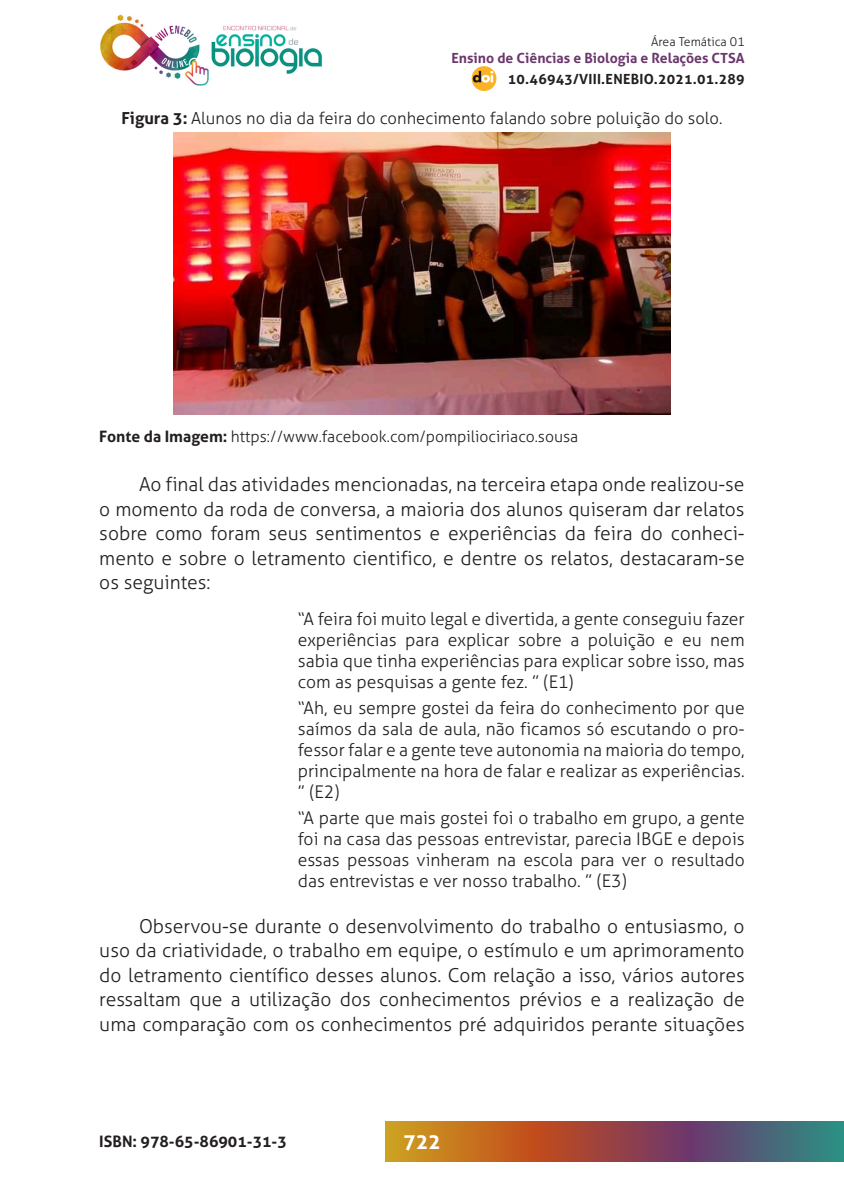
<style>
.page{position:relative;width:844px;height:1191px;background:#fff}
.page>*{position:absolute;margin:0;border:0;box-sizing:border-box;transform-origin:0 0}
.t1{font:700 21px "Aller";color:#fff}
._2_CORPO{font:300 19.25px/24.5px "Aller";color:#231f20;text-align:justify}
._4_CITACAO{font:300 17.5px/21px "Aller";color:#231f20;text-align:justify}
._7_LEGENDAS{font:300 16.62px "Aller";color:#231f20}
._8_FONTES{font:300 15.75px "Aller";color:#231f20}
.t2{font:700 15.75px "Aller";color:#231f20}
.t3{font:700 14px "Aller";color:#6c376e}
.t4{font:700 14px "Aller";letter-spacing:.02em;color:#231f20}
.t5{font:300 12.25px "Aller";color:#231f20}
.s1{font-weight:700}
</style>
<div class="page">
<img style="left:100px;top:14px;width:109px;height:72px">
<img style="left:211px;top:25px;width:111px;height:49px">
<svg style="left:385px;top:1121px;width:458px;height:40px;background:#8d5e49"></svg>
<div style="left:471px;top:66px;width:25px;height:25px;background:#fbb323;border-radius:50%"></div>
<svg style="left:472px;top:71px;width:21px;height:12px"></svg>
<img style="left:174px;top:133px;width:496px;height:281px">
<p class="t5" style="left:651px;top:34px;width:95px">Área Temática 01</p>
<p class="t3" style="left:451px;top:49px;width:294px">Ensino de Ciências e Biologia e Relações CTSA</p>
<p class="t4" style="left:508px;top:70px;width:238px">10.46943/VIII.ENEBIO.2021.01.289</p>
<p class="_7_LEGENDAS" style="left:121px;top:108px;width:602px"><span class="s1">Figura 3:</span> Alunos no dia da feira do conhecimento falando sobre poluição do solo.</p>
<p class="_8_FONTES" style="left:99px;top:427px;width:480px"><span class="s1">Fonte da Imagem:</span> https://www.facebook.com/pompiliociriaco.sousa</p>
<p class="_2_CORPO" style="left:99px;top:472px;width:646px;text-indent:40px">Ao final das atividades mencionadas, na terceira etapa onde realizou-se o momento da roda de conversa, a maioria dos alunos quiseram dar relatos sobre como foram seus sentimentos e experiências da feira do conheci&shy;mento e sobre o letramento cientifico, e dentre os relatos, destacaram-se os seguintes:</p>
<p class="_4_CITACAO" style="left:298px;top:608px;width:448px">“A feira foi muito legal e divertida, a gente conseguiu fazer experiências para explicar sobre a poluição e eu nem sabia que tinha experiências para explicar sobre isso, mas com as pesquisas a gente fez. ” (E1)</p>
<p class="_4_CITACAO" style="left:298px;top:697px;width:448px">“Ah, eu sempre gostei da feira do conhecimento por que saímos da sala de aula, não ficamos só escutando o pro&shy;fessor falar e a gente teve autonomia na maioria do tempo, principalmente na hora de falar e realizar as experiências. ” (E2)</p>
<p class="_4_CITACAO" style="left:298px;top:807px;width:448px">“A parte que mais gostei foi o trabalho em grupo, a gente foi na casa das pessoas entrevistar, parecia IBGE e depois essas pessoas vinheram na escola para ver o resultado das entrevistas e ver nosso trabalho. ” (E3)</p>
<p class="_2_CORPO" style="left:99px;top:913px;width:646px;text-indent:40px">Observou-se durante o desenvolvimento do trabalho o entusiasmo, o uso da criatividade, o trabalho em equipe, o estímulo e um aprimoramento do letramento científico desses alunos. Com relação a isso, vários autores ressaltam que a utilização dos conhecimentos prévios e a realização de uma comparação com os conhecimentos pré adquiridos perante situações</p>
<p class="t2" style="left:99px;top:1131px;width:189px">ISBN: 978-65-86901-31-3</p>
<p class="t1" style="left:403px;top:1128px;width:39px">722</p>
</div>
